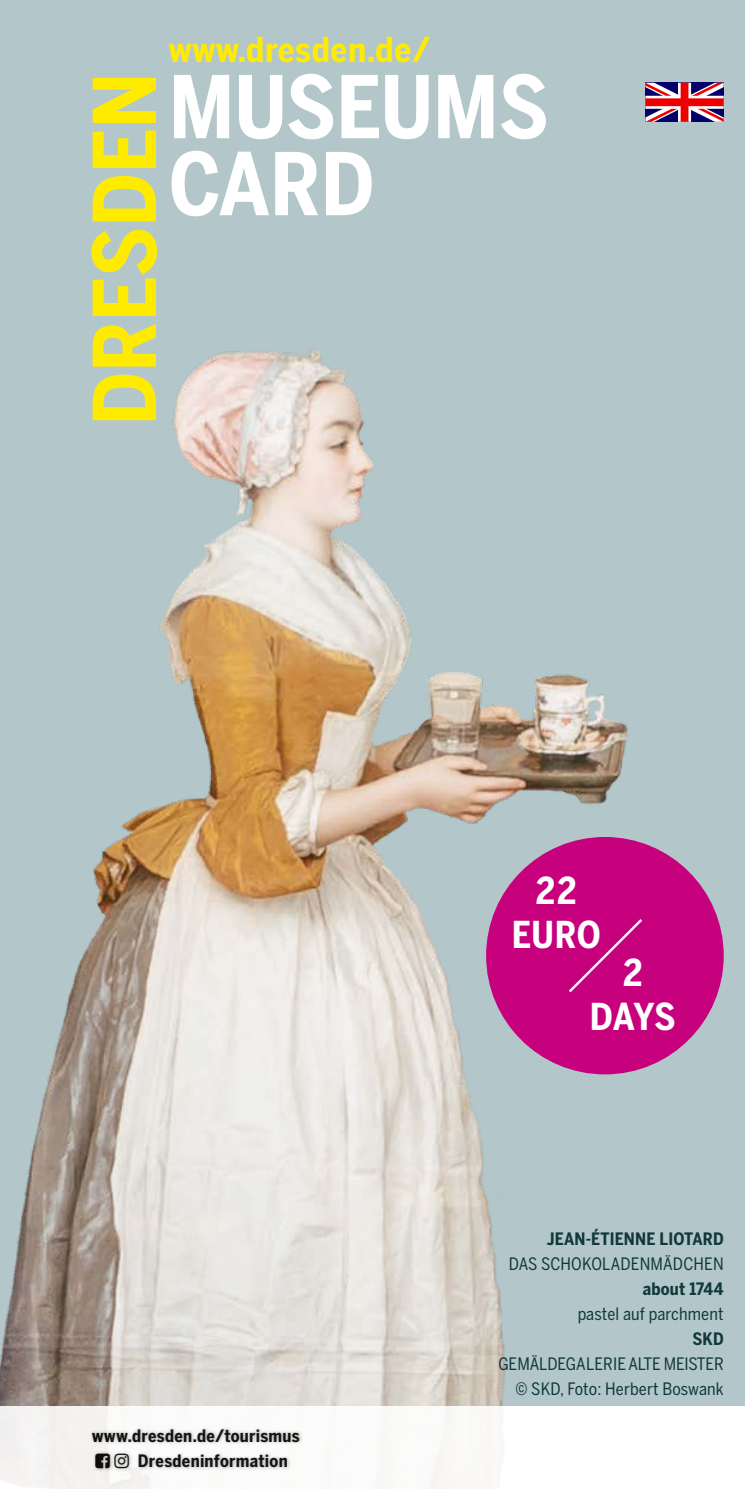
<style>
.page{position:relative;width:745px;height:1489px;background:#fff}
.page>*{position:absolute;margin:0;border:0;box-sizing:border-box;transform-origin:0 0}
.t1{font:700 85.5px/77px "Benton Sans Cond";color:#fff}
.t2{font:700 85.5px "Benton Sans Cond";color:#ffeb00}
.t3{font:700 36.75px/44px "Benton Sans Cond";letter-spacing:.005em;color:#fff;text-align:center}
.t4{font:700 34.25px "Benton Sans Cond";letter-spacing:.02em;color:#ffeb00}
.t5{font:17px/25px "Benton Sans Cond";letter-spacing:.01em;color:#11383b;text-align:right}
.t6{font:700 17px/25px "Benton Sans Cond";letter-spacing:.015em;color:#000}
.t7{font:700 17px "Benton Sans Cond";letter-spacing:.01em;color:#11383b}
</style>
<div class="page">
<div style="left:0;top:0;width:744px;height:1488px;background:#b3c7cb"></div>
<img style="left:0;top:349px;width:724px;height:1057px">
<div style="left:486px;top:837px;width:237px;height:237px;background:#c7007e;border-radius:50%"></div>
<svg style="left:569px;top:919px;width:73px;height:74px"></svg>
<svg style="left:645px;top:83px;width:78px;height:39px;background:#af5774"></svg>
<div style="left:0;top:1406px;width:744px;height:82px;background:#fff"></div>
<img style="left:0;top:1406px;width:503px;height:82px">
<svg style="left:96px;top:1452px;width:33px;height:15px"></svg>
<h3 class="t4" style="left:169px;top:29px;width:263px">www.dresden.de/</h3>
<h1 class="t2" style="left:74px;top:425px;width:354px;rotate:-90deg">DRESDEN</h1>
<h1 class="t1" style="left:169px;top:68px;width:381px">MUSEUMS<br>CARD</h1>
<h2 class="t3" style="left:511px;top:868px;width:90px">22<br>EURO</h2>
<h2 class="t3" style="left:589px;top:950px;width:87px">2<br>DAYS</h2>
<p class="t6" style="left:138px;top:1422px;width:163px;text-indent:-46px">www.dresden.de/tourismus<br>Dresdeninformation</p>
<p class="t7" style="left:546px;top:1228px;width:178px">JEAN-ÉTIENNE LIOTARD</p>
<p class="t5" style="left:508px;top:1250px;width:216px">DAS SCHOKOLADENMÄDCHEN</p>
<p class="t7" style="left:642px;top:1278px;width:82px">about 1744</p>
<p class="t5" style="left:577px;top:1300px;width:147px">pastel auf parchment</p>
<p class="t7" style="left:692px;top:1328px;width:33px">SKD</p>
<p class="t5" style="left:498px;top:1350px;width:226px">GEMÄLDEGALERIE ALTE MEISTER © SKD, Foto: Herbert Boswank</p>
</div>
